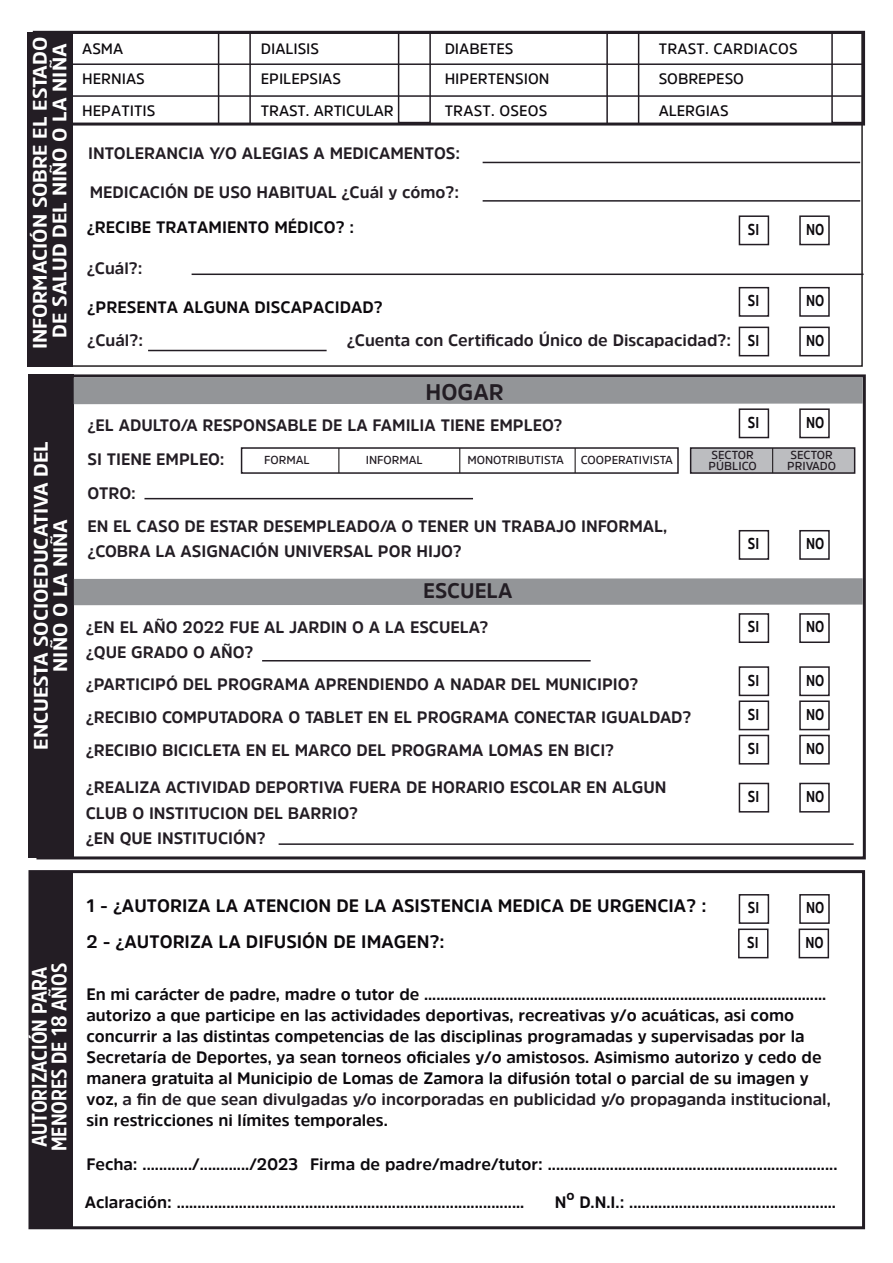
<style>
.page{position:relative;width:893px;height:1263px;background:#fff}
.page>*{position:absolute;margin:0;border:0;box-sizing:border-box;transform-origin:0 0}
.t1{font:700 22.5px "Amsi Pro";color:#231d24}
.t2{font:700 21px/19.5px "Amsi Pro Narw";color:#fff}
.t3{font:700 21px "Amsi Pro";color:#231d24}
.t4{font:700 19.5px/19.5px "Amsi Pro Narw";color:#fff;text-align:center;scale:1.21 1}
.t5{font:700 18px/36.2px "Amsi Pro";color:#0c090d}
.t6{font:700 16.5px/21px "Amsi Pro";color:#0c090d}
.t7{font:700 16.5px/25.5px "Amsi Pro";color:#231d24}
.t8{font:700 15.6px "Amsi Pro";color:#0c090d;scale:.82 1}
.t9{font:600 15px/30px "Amsi Pro";color:#0c090d}
.t10{font:600 11.55px/10.5px "Amsi Pro";color:#231d24}
.s1{font-size:15.6px;color:#0c090d}
.s2{color:#231d24}
</style>
<div class="page">
<div style="left:35px;top:32px;width:828px;height:335px;background:#fff;border:2px solid #231f20"></div>
<div style="left:33px;top:31px;width:832px;height:95px;border:3px solid #231d24"></div>
<div style="left:218px;top:32px;width:33px;height:93px;border:2px solid #231d24"></div>
<hr style="left:68px;top:63px;width:795px;height:2px;background:#231d24">
<hr style="left:68px;top:95px;width:795px;height:2px;background:#231d24">
<div style="left:28px;top:32px;width:45px;height:335px;background:#231d24"></div>
<hr style="left:192px;top:274px;width:671px;height:1px;background:#231d24">
<hr style="left:483px;top:200px;width:377px;height:2px;background:#231d24">
<hr style="left:483px;top:162px;width:377px;height:1px;background:#231d24">
<hr style="left:148px;top:350px;width:179px;height:1px;background:#231d24">
<div style="left:28px;top:870px;width:837px;height:359px;border:3px solid #231d24"></div>
<div style="left:30px;top:872px;width:43px;height:356px;background:#231d24"></div>
<div style="left:606px;top:32px;width:33px;height:93px;border:2px solid #231d24"></div>
<div style="left:831px;top:32px;width:33px;height:91px;border:2px solid #231d24"></div>
<div style="left:398px;top:32px;width:33px;height:91px;border:2px solid #231d24"></div>
<div style="left:29px;top:374px;width:45px;height:484px;background:#231d24"></div>
<div style="left:36px;top:374px;width:830px;height:485px;border:3px solid #231d24"></div>
<div style="left:799px;top:613px;width:31px;height:30px;border:2px solid #231d24"></div>
<div style="left:739px;top:613px;width:30px;height:30px;border:2px solid #231d24"></div>
<hr style="left:262px;top:660px;width:329px;height:1px;background:#231d24">
<div style="left:74px;top:578px;width:789px;height:27px;background:#939598"></div>
<div style="left:74px;top:377px;width:789px;height:27px;background:#939598"></div>
<div style="left:799px;top:666px;width:31px;height:30px;border:2px solid #231d24"></div>
<div style="left:739px;top:666px;width:30px;height:30px;border:2px solid #231d24"></div>
<div style="left:799px;top:700px;width:31px;height:30px;border:2px solid #231d24"></div>
<div style="left:739px;top:700px;width:30px;height:30px;border:2px solid #231d24"></div>
<div style="left:799px;top:735px;width:31px;height:29px;border:2px solid #231d24"></div>
<div style="left:739px;top:735px;width:30px;height:29px;border:2px solid #231d24"></div>
<div style="left:799px;top:408px;width:31px;height:30px;border:2px solid #231d24"></div>
<div style="left:739px;top:408px;width:30px;height:30px;border:2px solid #231d24"></div>
<div style="left:241px;top:447px;width:438px;height:27px;border:2px solid #231d24"></div>
<svg style="left:338px;top:448px;width:1px;height:25px"></svg>
<svg style="left:459px;top:448px;width:1px;height:25px"></svg>
<svg style="left:575px;top:448px;width:1px;height:25px"></svg>
<hr style="left:144px;top:498px;width:329px;height:1px;background:#231d24">
<hr style="left:279px;top:843px;width:575px;height:2px;background:#231d24">
<div style="left:799px;top:530px;width:31px;height:30px;border:2px solid #231d24"></div>
<div style="left:739px;top:530px;width:30px;height:30px;border:2px solid #231d24"></div>
<div style="left:690px;top:447px;width:165px;height:27px;background:#bcbdc0;border:2px solid #231d24"></div>
<svg style="left:772px;top:448px;width:1px;height:25px"></svg>
<div style="left:799px;top:783px;width:31px;height:29px;border:2px solid #231d24"></div>
<div style="left:739px;top:783px;width:30px;height:29px;border:2px solid #231d24"></div>
<div style="left:799px;top:894px;width:31px;height:30px;border:2px solid #231d24"></div>
<div style="left:739px;top:894px;width:30px;height:30px;border:2px solid #231d24"></div>
<div style="left:799px;top:928px;width:30px;height:30px;border:2px solid #231d24"></div>
<div style="left:738px;top:928px;width:30px;height:30px;border:2px solid #231d24"></div>
<div style="left:799px;top:287px;width:31px;height:30px;border:2px solid #231d24"></div>
<div style="left:739px;top:287px;width:30px;height:30px;border:2px solid #231d24"></div>
<div style="left:799px;top:215px;width:31px;height:30px;border:2px solid #231d24"></div>
<div style="left:739px;top:215px;width:30px;height:30px;border:2px solid #231d24"></div>
<div style="left:799px;top:327px;width:31px;height:29px;border:2px solid #231d24"></div>
<div style="left:739px;top:327px;width:30px;height:29px;border:2px solid #231d24"></div>
<p class="t4" style="left:30px;top:349px;width:260px;rotate:-90deg">INFORMACIÓN SOBRE EL ESTADO<br>DE SALUD DEL NIÑO O LA NIÑA</p>
<p class="t4" style="left:31px;top:750px;width:257px;rotate:-90deg">ENCUESTA SOCIOEDUCATIVA DEL<br>NIÑO O LA NIÑA</p>
<p class="t9" style="left:82px;top:34px;width:64px">ASMA<br>HERNIAS</p>
<p class="t9" style="left:261px;top:34px;width:60px">DIALISIS</p>
<p class="t9" style="left:659px;top:34px;width:140px">TRAST. CARDIACOS</p>
<p class="t9" style="left:445px;top:64px;width:106px">HIPERTENSION</p>
<p class="t9" style="left:445px;top:34px;width:70px">DIABETES</p>
<p class="t9" style="left:261px;top:64px;width:81px">EPILEPSIAS</p>
<p class="t9" style="left:659px;top:64px;width:87px">SOBREPESO</p>
<p class="t9" style="left:82px;top:95px;width:74px">HEPATITIS</p>
<p class="t9" style="left:261px;top:95px;width:134px">TRAST. ARTICULAR</p>
<p class="t9" style="left:445px;top:95px;width:104px">TRAST. OSEOS</p>
<p class="t7" style="left:88px;top:141px;width:373px">INTOLERANCIA Y/O ALEGIAS A MEDICAMENTOS:</p>
<p class="t7" style="left:90px;top:179px;width:371px">MEDICACIÓN DE USO HABITUAL ¿Cuál y cómo?:</p>
<p class="t6" style="left:87px;top:217px;width:269px">¿RECIBE TRATAMIENTO MÉDICO? :</p>
<p class="t7" style="left:87px;top:255px;width:57px">¿Cuál?:</p>
<p class="t6" style="left:87px;top:296px;width:297px">¿PRESENTA ALGUNA DISCAPACIDAD?</p>
<p class="t9" style="left:659px;top:95px;width:71px">ALERGIAS</p>
<p class="t8" style="left:748px;top:219px;width:15px">SI</p>
<p class="t8" style="left:806px;top:219px;width:24px">NO</p>
<p class="t8" style="left:748px;top:290px;width:15px">SI</p>
<p class="t8" style="left:806px;top:290px;width:24px">NO</p>
<p class="t7" style="left:87px;top:327px;width:57px">¿Cuál?:</p>
<p class="t7" style="left:347px;top:327px;width:414px">¿Cuenta con Certificado Único de Discapacidad?: <span class="s1">SI</span></p>
<p class="t8" style="left:806px;top:330px;width:24px">NO</p>
<p class="t3" style="left:425px;top:375px;width:74px">HOGAR</p>
<h1 class="t1" style="left:426px;top:376px;width:80px">HOGAR</h1>
<p class="t7" style="left:87px;top:412px;width:477px">¿EL ADULTO/A RESPONSABLE DE LA FAMILIA TIENE EMPLEO?</p>
<p class="t8" style="left:748px;top:411px;width:15px">SI</p>
<p class="t8" style="left:806px;top:411px;width:24px">NO</p>
<p class="t7" style="left:87px;top:446px;width:139px">SI TIENE EMPLEO:</p>
<p class="t10" style="left:264px;top:454px;width:47px">FORMAL</p>
<p class="t10" style="left:366px;top:454px;width:59px">INFORMAL</p>
<p class="t10" style="left:467px;top:454px;width:98px">MONOTRIBUTISTA</p>
<p class="t10" style="left:581px;top:454px;width:94px">COOPERATIVISTA</p>
<p class="t7" style="left:87px;top:476px;width:581px;line-height:33px">OTRO:<br>EN EL CASO DE ESTAR DESEMPLEADO/A O TENER UN TRABAJO INFORMAL,</p>
<p class="t7" style="left:87px;top:538px;width:376px">¿COBRA LA ASIGNACIÓN UNIVERSAL POR HIJO?</p>
<p class="t8" style="left:748px;top:533px;width:15px">SI</p>
<p class="t8" style="left:806px;top:533px;width:24px">NO</p>
<p class="t10" style="left:708px;top:450px;width:50px">SECTOR<br>PÚBLICO</p>
<p class="t10" style="left:787px;top:450px;width:50px">SECTOR<br>PRIVADO</p>
<p class="t3" style="left:423px;top:576px;width:91px">ESCUELA</p>
<p class="t7" style="left:86px;top:614px;width:404px">¿EN EL AÑO 2022 FUE AL JARDIN O A LA ESCUELA? ¿QUE GRADO O AÑO?</p>
<p class="t8" style="left:748px;top:616px;width:15px">SI</p>
<p class="t8" style="left:806px;top:616px;width:24px">NO</p>
<p class="t7" style="left:86px;top:668px;width:607px;line-height:33px">¿PARTICIPÓ DEL PROGRAMA APRENDIENDO A NADAR DEL MUNICIPIO? ¿RECIBIO COMPUTADORA O TABLET EN EL PROGRAMA CONECTAR IGUALDAD? ¿RECIBIO BICICLETA EN EL MARCO DEL PROGRAMA LOMAS EN BICI?</p>
<p class="t8" style="left:748px;top:669px;width:15px">SI</p>
<p class="t8" style="left:806px;top:669px;width:24px">NO</p>
<p class="t8" style="left:748px;top:704px;width:15px">SI</p>
<p class="t8" style="left:806px;top:704px;width:24px">NO</p>
<p class="t8" style="left:748px;top:738px;width:15px">SI</p>
<p class="t8" style="left:806px;top:738px;width:24px">NO</p>
<p class="t7" style="left:86px;top:774px;width:582px">¿REALIZA ACTIVIDAD DEPORTIVA FUERA DE HORARIO ESCOLAR EN ALGUN<br>CLUB O INSTITUCION DEL BARRIO?<br>¿EN QUE INSTITUCIÓN?</p>
<p class="t8" style="left:748px;top:786px;width:15px">SI</p>
<p class="t8" style="left:806px;top:786px;width:24px">NO</p>
<p class="t2" style="left:29px;top:1151px;width:190px;rotate:-90deg">AUTORIZACIÓN PARA<br>MENORES DE 18 AÑOS</p>
<p class="t5" style="left:86px;top:887px;width:622px">1 - ¿AUTORIZA LA ATENCION DE LA ASISTENCIA MEDICA DE URGENCIA? :<br>2 - ¿AUTORIZA LA DIFUSIÓN DE IMAGEN?:</p>
<p class="t8" style="left:748px;top:897px;width:15px">SI</p>
<p class="t8" style="left:806px;top:897px;width:24px">NO</p>
<p class="t8" style="left:747px;top:932px;width:15px">SI</p>
<p class="t8" style="left:805px;top:932px;width:24px">NO</p>
<p class="t6" style="left:86px;top:983px;width:746px">En mi carácter de padre, madre o tutor de ................................................................................................... autorizo a que participe en las actividades deportivas, recreativas y/o acuáticas, asi como concurrir a las distintas competencias de las disciplinas programadas y supervisadas por la Secretaría de Deportes, ya sean torneos oficiales y/o amistosos. Asimismo autorizo y cedo de manera gratuita al Municipio de Lomas de Zamora la difusión total o parcial de su imagen y voz, <span class="s2">a fin de que sean divulgadas y/o incorporadas en publicidad y/o propaganda institucional, </span>sin restricciones ni límites temporales.</p>
<p class="t6" style="left:86px;top:1153px;width:752px">Fecha: ............/............/2023 Firma de padre/madre/tutor: ......................................................................</p>
<p class="t6" style="left:85px;top:1191px;width:441px">Aclaración: ....................................................................................</p>
<p class="t6" style="left:555px;top:1191px;width:283px">Nº D.N.I.: ..................................................</p>
</div>
